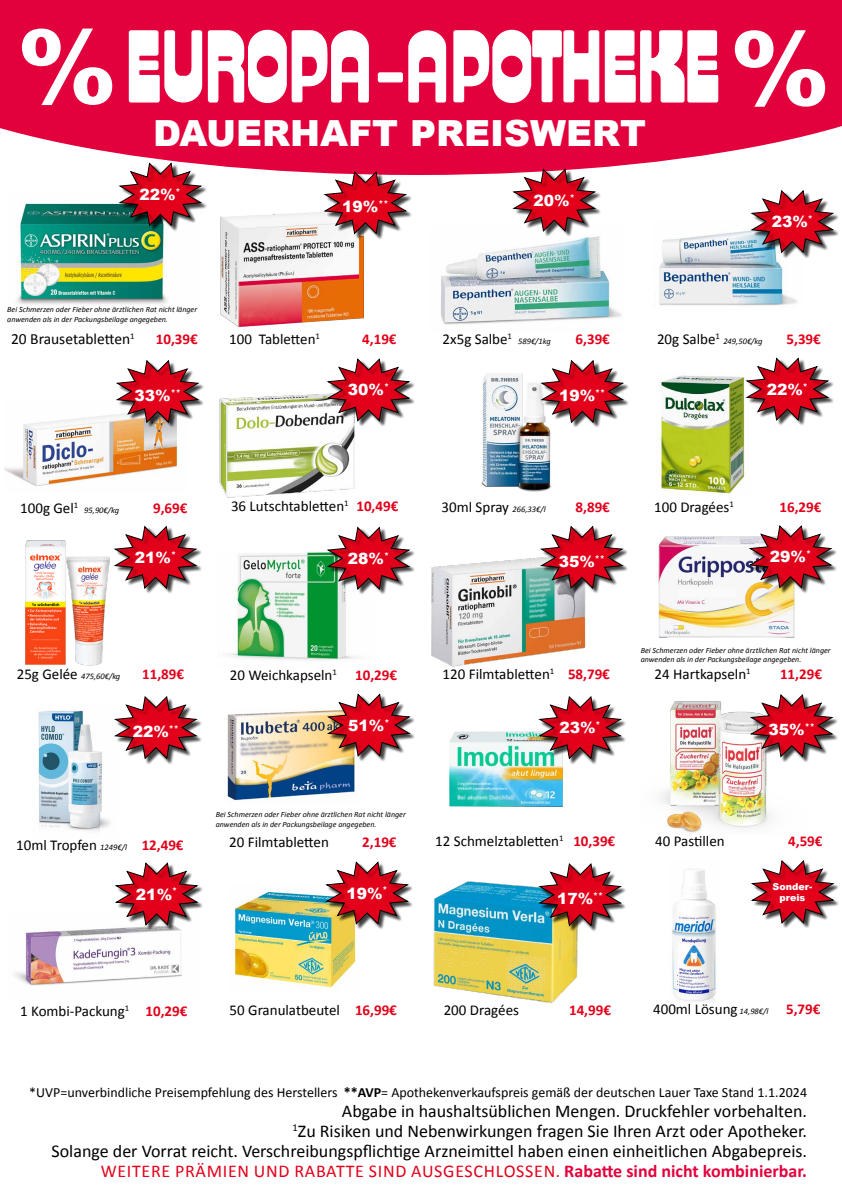
<style>
.page{position:relative;width:842px;height:1191px;background:#fff}
.page>*{position:absolute;margin:0;border:0;box-sizing:border-box;transform-origin:0 0}
.t1{font:900 100px "Arial";color:#fff}
.t2{font:900 36px "Arial";color:#fff}
.t3{font:18px/20px "Calibri";color:#000;text-align:right}
.t4{font:900 15.5px "Arial";color:#fff}
.t5{font:15.5px "Calibri";color:#000}
.t6{font:15px "Calibri";color:#000}
.t7{font:700 15px "Calibri";color:#e2001a}
.t8{font:14px "Calibri";color:#000}
.t9{font:900 9.5px/11.4px "Arial";color:#fff;text-align:center}
.t10{font:8.75px "Calibri";color:#000}
.t11{font:italic 8.5px "Calibri";color:#000}
.t12{font:italic 8px/9.6px "Calibri";color:#000}
.s1{font-weight:700;color:#e2001a}
.s2{font-style:italic;font-size:8.5px}
.s3{font-style:normal;font-size:15px}
.s4{font-weight:700}
.s5{color:#e2001a}
.s6{font-weight:700;color:#e2003d}
</style>
<div class="page">
<svg style="left:0;top:0;width:842px;height:175px;background:#e41a50"></svg>
<div style="left:378px;top:73px;width:24px;height:9px;background:#fff;border-radius:2px"></div>
<div style="left:378px;top:72px;width:25px;height:10px;border:1px solid #fff;border-radius:2px"></div>
<svg style="left:408px;top:30px;width:39px;height:73px"></svg>
<svg style="left:129px;top:30px;width:240px;height:73px"></svg>
<svg style="left:453px;top:30px;width:265px;height:73px"></svg>
<img style="left:659px;top:230px;width:139px;height:76px">
<img style="left:15px;top:928px;width:167px;height:58px">
<img style="left:481px;top:373px;width:70px;height:119px">
<img style="left:5px;top:414px;width:173px;height:72px">
<img style="left:221px;top:212px;width:143px;height:115px">
<img style="left:219px;top:394px;width:136px;height:104px">
<img style="left:227px;top:710px;width:128px;height:91px">
<img style="left:234px;top:891px;width:122px;height:97px">
<img style="left:441px;top:237px;width:181px;height:88px">
<img style="left:659px;top:373px;width:86px;height:121px">
<img style="left:449px;top:731px;width:114px;height:76px">
<div style="left:542px;top:361px;width:87px;height:67px;background:#000;opacity:.75"></div>
<svg style="left:540px;top:360px;width:84px;height:63px"></svg>
<div style="left:326px;top:173px;width:86px;height:67px;background:#000;opacity:.75"></div>
<svg style="left:323px;top:171px;width:84px;height:63px"></svg>
<div style="left:514px;top:170px;width:87px;height:67px;background:#000;opacity:.75"></div>
<svg style="left:512px;top:168px;width:84px;height:64px"></svg>
<div style="left:752px;top:192px;width:87px;height:67px;background:#000;opacity:.75"></div>
<svg style="left:750px;top:190px;width:84px;height:63px"></svg>
<div style="left:118px;top:361px;width:86px;height:67px;background:#000;opacity:.75"></div>
<svg style="left:116px;top:360px;width:84px;height:63px"></svg>
<div style="left:329px;top:360px;width:86px;height:67px;background:#000;opacity:.75"></div>
<svg style="left:327px;top:358px;width:83px;height:64px"></svg>
<div style="left:748px;top:359px;width:86px;height:67px;background:#000;opacity:.75"></div>
<svg style="left:745px;top:357px;width:84px;height:64px"></svg>
<img style="left:228px;top:552px;width:128px;height:109px">
<div style="left:329px;top:528px;width:86px;height:67px;background:#000;opacity:.75"></div>
<svg style="left:327px;top:526px;width:83px;height:64px"></svg>
<img style="left:431px;top:557px;width:155px;height:110px">
<div style="left:542px;top:527px;width:87px;height:67px;background:#000;opacity:.75"></div>
<svg style="left:540px;top:525px;width:84px;height:64px"></svg>
<img style="left:38px;top:710px;width:72px;height:121px">
<div style="left:116px;top:697px;width:87px;height:67px;background:#000;opacity:.75"></div>
<svg style="left:114px;top:696px;width:84px;height:63px"></svg>
<div style="left:329px;top:695px;width:87px;height:67px;background:#000;opacity:.75"></div>
<svg style="left:327px;top:693px;width:84px;height:64px"></svg>
<div style="left:540px;top:697px;width:87px;height:67px;background:#000;opacity:.75"></div>
<svg style="left:538px;top:696px;width:84px;height:63px"></svg>
<div style="left:117px;top:864px;width:86px;height:67px;background:#000;opacity:.75"></div>
<svg style="left:115px;top:862px;width:84px;height:63px"></svg>
<div style="left:327px;top:863px;width:87px;height:67px;background:#000;opacity:.75"></div>
<svg style="left:325px;top:861px;width:84px;height:63px"></svg>
<img style="left:433px;top:881px;width:145px;height:123px">
<div style="left:540px;top:864px;width:87px;height:67px;background:#000;opacity:.75"></div>
<svg style="left:538px;top:863px;width:84px;height:63px"></svg>
<img style="left:658px;top:536px;width:137px;height:102px">
<div style="left:751px;top:527px;width:86px;height:67px;background:#000;opacity:.75"></div>
<svg style="left:749px;top:525px;width:83px;height:63px"></svg>
<img style="left:661px;top:701px;width:109px;height:132px">
<div style="left:752px;top:696px;width:86px;height:66px;background:#000;opacity:.75"></div>
<svg style="left:750px;top:694px;width:84px;height:63px"></svg>
<img style="left:672px;top:869px;width:45px;height:133px">
<div style="left:753px;top:861px;width:86px;height:68px;background:#000;opacity:.75"></div>
<svg style="left:751px;top:860px;width:84px;height:64px"></svg>
<img style="left:25px;top:540px;width:41px;height:125px">
<div style="left:116px;top:527px;width:86px;height:67px;background:#000;opacity:.75"></div>
<svg style="left:114px;top:525px;width:83px;height:64px"></svg>
<img style="left:53px;top:555px;width:92px;height:111px">
<img style="left:16px;top:203px;width:152px;height:102px">
<div style="left:121px;top:164px;width:86px;height:68px;background:#000;opacity:.75"></div>
<svg style="left:118px;top:162px;width:84px;height:64px"></svg>
<h1 class="t1" style="left:17px;top:-7px;width:102px">%</h1>
<h1 class="t1" style="left:730px;top:-5px;width:101px">%</h1>
<h2 class="t2" style="left:153px;top:107px;width:494px">DAUERHAFT PREISWERT</h2>
<p class="t4" style="left:139px;top:183px;width:43px">22%<sup>*</sup></p>
<p class="t12" style="left:7px;top:304px;width:191px">Bei Schmerzen oder Fieber ohne ärztlichen Rat nicht länger anwenden als in der Packungsbeilage angegeben.</p>
<p class="t5" style="left:11px;top:329px;width:125px">20 Brausetabletten<sup>1</sup></p>
<p class="t7" style="left:156px;top:329px;width:43px">10,39€</p>
<p class="t4" style="left:342px;top:195px;width:48px">19%<sup>**</sup></p>
<p class="t4" style="left:534px;top:189px;width:43px">20%<sup>*</sup></p>
<p class="t4" style="left:772px;top:210px;width:43px">23%<sup>*</sup></p>
<p class="t6" style="left:229px;top:329px;width:92px">100 Tabletten<sup>1</sup></p>
<p class="t7" style="left:362px;top:329px;width:36px">4,19€</p>
<p class="t6" style="left:657px;top:329px;width:64px">20g Salbe<sup>1</sup></p>
<p class="t10" style="left:508px;top:330px;width:6px">1</p>
<p class="t6" style="left:443px;top:329px;width:67px">2x5g Salbe</p>
<p class="t11" style="left:723px;top:335px;width:41px">249,50€/kg</p>
<p class="t7" style="left:786px;top:329px;width:36px">5,39€</p>
<p class="t11" style="left:518px;top:335px;width:34px">589€/1kg</p>
<p class="t7" style="left:576px;top:329px;width:36px">6,39€</p>
<p class="t4" style="left:135px;top:384px;width:48px">33%<sup>**</sup></p>
<p class="t4" style="left:348px;top:379px;width:43px">30%<sup>*</sup></p>
<p class="t4" style="left:767px;top:378px;width:43px">22%<sup>*</sup></p>
<p class="t4" style="left:559px;top:384px;width:48px">19%<sup>**</sup></p>
<p class="t6" style="left:231px;top:497px;width:169px">36 Lutschtabletten<sup>1</sup> <span class="s1">10,49€</span></p>
<p class="t7" style="left:779px;top:497px;width:43px">16,29€</p>
<p class="t6" style="left:20px;top:498px;width:60px">100g Gel<sup>1</sup></p>
<p class="t11" style="left:84px;top:504px;width:36px">95,90€/kg</p>
<p class="t7" style="left:153px;top:498px;width:36px">9,69€</p>
<p class="t6" style="left:654px;top:497px;width:81px">100 Dragées<sup>1</sup></p>
<p class="t6" style="left:442px;top:497px;width:106px">30ml Spray <span class="s2">266,33€/l</span></p>
<p class="t7" style="left:576px;top:497px;width:36px">8,89€</p>
<p class="t4" style="left:135px;top:546px;width:43px">21%<sup>*</sup></p>
<p class="t4" style="left:348px;top:547px;width:43px">28%<sup>*</sup></p>
<p class="t4" style="left:559px;top:550px;width:48px">35%<sup>**</sup></p>
<p class="t4" style="left:770px;top:545px;width:43px">29%<sup>*</sup></p>
<p class="t11" style="left:17px;top:670px;width:105px"><span class="s3">25g Gelée</span> 475,60€/kg</p>
<p class="t7" style="left:142px;top:664px;width:43px">11,89€</p>
<p class="t4" style="left:133px;top:720px;width:48px">22%<sup>**</sup></p>
<p class="t6" style="left:230px;top:665px;width:169px">20 Weichkapseln<sup>1</sup> <span class="s1">10,29€</span></p>
<p class="t4" style="left:348px;top:714px;width:43px">51%<sup>*</sup></p>
<p class="t6" style="left:443px;top:664px;width:169px">120 Filmtabletten<sup>1</sup> <span class="s1">58,79€</span></p>
<p class="t4" style="left:559px;top:716px;width:43px">23%<sup>*</sup></p>
<p class="t12" style="left:641px;top:645px;width:191px">Bei Schmerzen oder Fieber ohne ärztlichen Rat nicht länger anwenden als in der Packungsbeilage angegeben.</p>
<p class="t6" style="left:655px;top:664px;width:98px">24 Hartkapseln<sup>1</sup></p>
<p class="t7" style="left:780px;top:664px;width:43px">11,29€</p>
<p class="t4" style="left:768px;top:718px;width:48px">35%<sup>**</sup></p>
<p class="t6" style="left:16px;top:835px;width:169px">10ml Tropfen <span class="s2">1249€/l</span> <span class="s1">12,49€</span></p>
<p class="t12" style="left:216px;top:809px;width:191px">Bei Schmerzen oder Fieber ohne ärztlichen Rat nicht länger anwenden als in der Packungsbeilage angegeben.</p>
<p class="t6" style="left:435px;top:831px;width:130px">12 Schmelztabletten<sup>1</sup></p>
<p class="t6" style="left:229px;top:832px;width:101px">20 Filmtabletten</p>
<p class="t7" style="left:362px;top:832px;width:36px">2,19€</p>
<p class="t7" style="left:573px;top:831px;width:43px">10,39€</p>
<p class="t4" style="left:136px;top:882px;width:43px">21%<sup>*</sup></p>
<p class="t4" style="left:346px;top:882px;width:43px">19%<sup>*</sup></p>
<p class="t4" style="left:557px;top:887px;width:48px">17%<sup>**</sup></p>
<p class="t6" style="left:655px;top:831px;width:71px">40 Pastillen</p>
<p class="t7" style="left:788px;top:831px;width:36px">4,59€</p>
<p class="t9" style="left:773px;top:880px;width:41px">Sonder&shy;preis</p>
<p class="t6" style="left:20px;top:1001px;width:169px">1 Kombi-Packung<sup>1</sup> <span class="s1">10,29€</span></p>
<p class="t6" style="left:230px;top:1000px;width:169px">50 Granulatbeutel <span class="s1">16,99€</span></p>
<p class="t6" style="left:444px;top:1000px;width:77px">200 Dragées</p>
<p class="t7" style="left:569px;top:1000px;width:43px">14,99€</p>
<p class="t6" style="left:653px;top:999px;width:169px">400ml Lösung <span class="s2">14,98€/l</span> <span class="s1">5,79€</span></p>
<p class="t8" style="left:29px;top:1083px;width:779px">*UVP=unverbindliche Preisempfehlung des Herstellers <span class="s4">**AVP</span>= Apothekenverkaufspreis gemäß der deutschen Lauer Taxe Stand 1.1.2024</p>
<p class="t3" style="left:52px;top:1100px;width:757px">Abgabe in haushaltsüblichen Mengen. Druckfehler vorbehalten.<br><sup>1</sup>Zu Risiken und Nebenwirkungen fragen Sie Ihren Arzt oder Apotheker.<br>Solange der Vorrat reicht. Verschreibungspflichtige Arzneimittel haben einen einheitlichen Abgabepreis.<br><span class="s5">WEITERE PRÄMIEN UND RABATTE SIND AUSGESCHLOSSEN.</span> <span class="s6">Rabatte sind nicht kombinierbar.</span></p>
</div>
